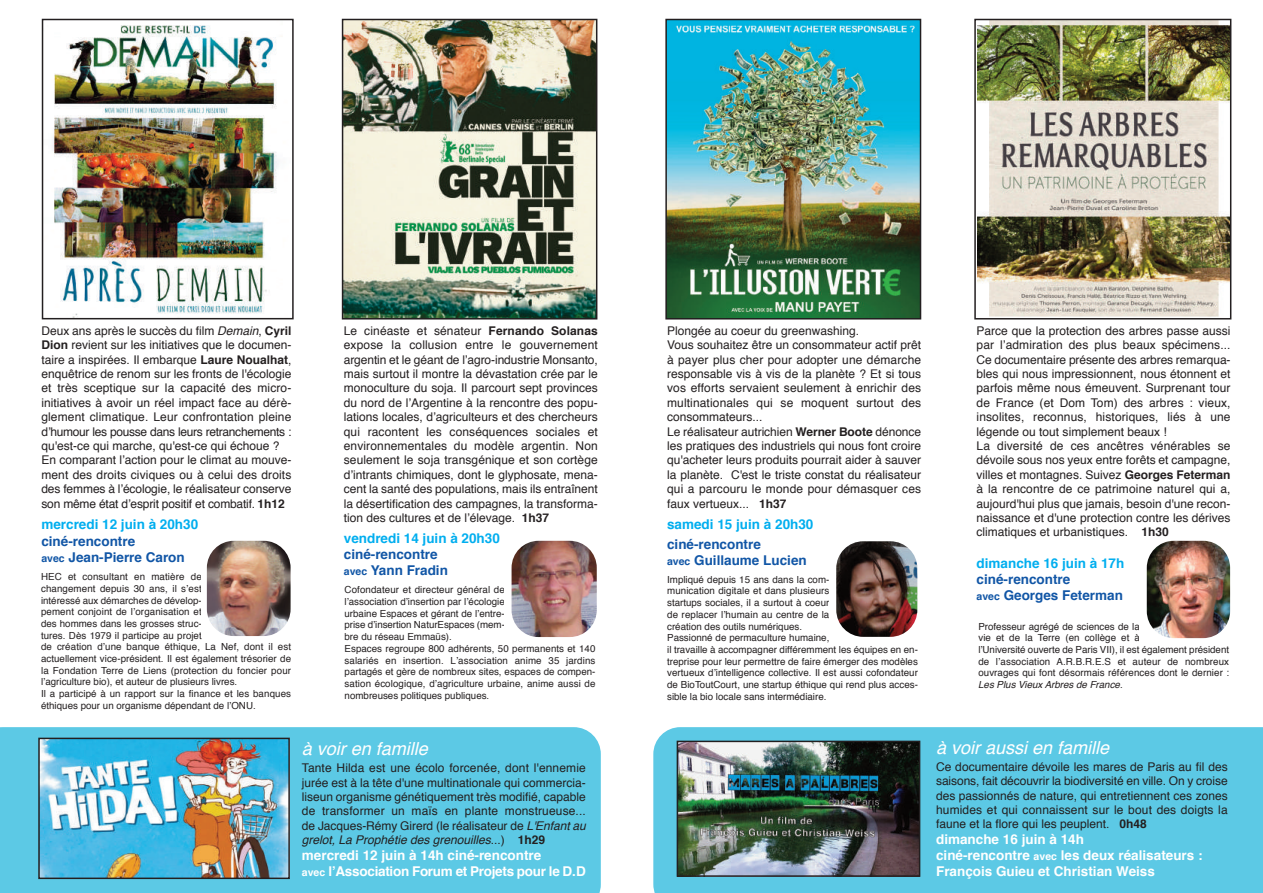
<style>
.page{position:relative;width:1263px;height:893px;background:#fff}
.page>*{position:absolute;margin:0;border:0;box-sizing:border-box;transform-origin:0 0}
.t1{font:italic 18px "Helvetica";color:#fff}
.t2{font:700 13.5px/16.2px "Helvetica";color:#1156a6}
.t3{font:700 13.5px/16.2px "Helvetica";color:#fff}
.t4{font:700 13.5px "Helvetica";color:#00aeef}
.t5{font:700 13.5px/16.2px "Helvetica";letter-spacing:-.02em;color:#fff}
.t6{font:12px/14.4px "Helvetica";color:#231f20}
.t7{font:9.75px/11.7px "Helvetica";color:#231f20}
.s1{font-style:italic}
.s2{font-weight:700}
.s3{font-size:10.5px}
</style>
<div class="page">
<div style="left:0;top:727px;width:601px;height:166px;background:#5cc9e5"></div>
<div style="left:653px;top:727px;width:610px;height:166px;background:#5cc9e5"></div>
<img style="left:52px;top:25px;width:230px;height:291px">
<div style="left:42px;top:19px;width:252px;height:300px;border:2px solid #231f20"></div>
<img style="left:345px;top:22px;width:249px;height:295px">
<div style="left:342px;top:19px;width:255px;height:301px;border:2px solid #231f20"></div>
<img style="left:668px;top:22px;width:250px;height:295px">
<div style="left:665px;top:19px;width:256px;height:301px;border:2px solid #231f20"></div>
<img style="left:680px;top:744px;width:237px;height:130px">
<div style="left:677px;top:741px;width:243px;height:136px;border:2px solid #231f20"></div>
<img style="left:41px;top:741px;width:246px;height:135px">
<div style="left:38px;top:738px;width:252px;height:141px;border:2px solid #231f20"></div>
<img style="left:977px;top:22px;width:251px;height:295px">
<div style="left:974px;top:19px;width:257px;height:301px;border:2px solid #231f20"></div>
<img style="left:207px;top:541px;width:84px;height:95px;border-radius:27px">
<img style="left:836px;top:541px;width:81px;height:96px;border-radius:27px">
<img style="left:1147px;top:541px;width:83px;height:97px;border-radius:27px">
<img style="left:512px;top:541px;width:85px;height:96px;border-radius:27px">
<p class="t6" style="left:41px;top:324px;width:252px">Deux ans après le succès du film <span class="s1">Demain</span>, <span class="s2">Cyril Dion</span> revient sur les initiatives que le documen&shy;taire a inspirées. Il embarque <span class="s2">Laure Noualhat</span>, enquêtrice de renom sur les fronts de l'écologie et très sceptique sur la capacité des micro&shy;initiatives à avoir un réel impact face au dérè&shy;glement climatique. Leur confrontation pleine d’humour les pousse dans leurs retranchements : qu'est-ce qui marche, qu'est-ce qui échoue ?<br>En comparant l’action pour le climat au mouve&shy;ment des droits civiques ou à celui des droits des femmes à l’écologie, le réalisateur conserve son même état d’esprit positif et combatif. <span class="s2">1h12</span></p>
<p class="t4" style="left:41px;top:519px;width:158px">mercredi 12 juin à 20h30</p>
<p class="t2" style="left:41px;top:534px;width:145px">ciné-rencontre<br><span class="s3">avec</span> Jean-Pierre Caron</p>
<p class="t7" style="left:41px;top:572px;width:252px">HEC et consultant en matière de<br>changement depuis 30 ans, il s’est<br>intéressé aux démarches de dévelop-<br>pement conjoint de l’organisation et<br>des hommes dans les grosses struc-<br>tures. Dès 1979 il participe au projet<br>de création d’une banque éthique, La Nef, dont il est actuellement vice-président. Il est également trésorier de la Fondation Terre de Liens (protection du foncier pour l’agriculture bio), et auteur de plusieurs livres.<br>Il a participé à un rapport sur la finance et les banques éthiques pour un organisme dépendant de l’ONU.</p>
<p class="t6" style="left:344px;top:324px;width:256px;text-align:justify">Le cinéaste et sénateur <span class="s2">Fernando Solanas </span>expose la collusion entre le gouvernement argentin et le géant de l’agro-industrie Monsanto, mais surtout il montre la dévastation crée par le monoculture du soja. Il parcourt sept provinces du nord de l’Argentine à la rencontre des popu&shy;lations locales, d’agriculteurs et des chercheurs qui racontent les conséquences sociales et environnementales du modèle argentin. Non seulement le soja transgénique et son cortège d’intrants chimiques, dont le glyphosate, mena&shy;cent la santé des populations, mais ils entraînent la désertification des campagnes, la transforma&shy;tion des cultures et de l’élevage. <span class="s2">1h37</span></p>
<p class="t4" style="left:344px;top:533px;width:158px">vendredi 14 juin à 20h30</p>
<p class="t2" style="left:344px;top:547px;width:106px">ciné-rencontre <span class="s3">avec</span> Yann Fradin</p>
<p class="t6" style="left:667px;top:324px;width:256px">Plongée au coeur du greenwashing.<br>Vous souhaitez être un consommateur actif prêt à payer plus cher pour adopter une démarche responsable vis à vis de la planète ? Et si tous vos efforts servaient seulement à enrichir des multinationales qui se moquent surtout des consommateurs...<br>Le réalisateur autrichien <span class="s2">Werner Boote</span> dénonce les pratiques des industriels qui nous font croire qu'acheter leurs produits pourrait aider à sauver la planète. C'est le triste constat du réalisateur qui a parcouru le monde pour démasquer ces faux vertueux... <span class="s2">1h37</span></p>
<p class="t4" style="left:667px;top:519px;width:148px">samedi 15 juin à 20h30</p>
<p class="t2" style="left:667px;top:537px;width:141px">ciné-rencontre<br><span class="s3">avec</span> Guillaume Lucien</p>
<p class="t7" style="left:345px;top:585px;width:252px">Cofondateur et directeur général de<br>l’association d’insertion par l’écologie<br>urbaine Espaces et gérant de l’entre-<br>prise d’insertion NaturEspaces (mem-<br>bre du réseau Emmaüs).<br>Espaces regroupe 800 adhérents, 50 permanents et 140 salariés en insertion. L’association anime 35 jardins partagés et gère de nombreux sites, espaces de compen&shy;sation écologique, d’agriculture urbaine, anime aussi de nombreuses politiques publiques.</p>
<p class="t7" style="left:667px;top:574px;width:252px">Impliqué depuis 15 ans dans la com-<br>munication digitale et dans plusieurs<br>startups sociales, il a surtout à coeur<br>de replacer l’humain au centre de la<br>création des outils numériques.<br>Passionné de permaculture humaine,<br>il travaille à accompagner différemment les équipes en en&shy;treprise pour leur permettre de faire émerger des modèles vertueux d’intelligence collective. Il est aussi cofondateur de BioToutCourt, une startup éthique qui rend plus acces&shy;sible la bio locale sans intermédiaire.</p>
<h1 class="t1" style="left:302px;top:741px;width:131px">à voir en famille</h1>
<p class="t6" style="left:302px;top:762px;width:288px">Tante Hilda est une écolo forcenée, dont l'ennemie jurée est à la tête d'une multinationale qui commercia&shy;liseun organisme génétiquement très modifié, capable de transformer un maïs en plante monstrueuse... de Jacques-Rémy Girerd (le réalisateur de <span class="s1">L'Enfantau grelot, La Prophétie des grenouilles</span>. . . ) <span class="s2">1 h 2 9</span></p>
<p class="t5" style="left:302px;top:848px;width:285px">mercredi 12 juin à 14h ciné-rencontre<br><span class="s3">avec</span> l’Association Forum et Projets pour le D.D</p>
<p class="t6" style="left:976px;top:324px;width:256px">Parce que la protection des arbres passe aussi par l’admiration des plus beaux spécimens...<br>Ce documentaire présente des arbres remarqua&shy;bles qui nous impressionnent, nous étonnent et parfois même nous émeuvent. Surprenant tour de France (et Dom Tom) des arbres : vieux, insolites, reconnus, historiques, liés à une légende ou tout simplement beaux !<br>La diversité de ces ancêtres vénérables se dévoile sous nos yeux entre forêts et campagne, villes et montagnes. Suivez <span class="s2">Georges Feterman </span>à la rencontre de ce patrimoine naturel qui a, aujourd'hui plus que jamais, besoin d'une recon&shy;naissance et d'une protection contre les dérives climatiques et urbanistiques. <span class="s2">1h30</span></p>
<p class="t4" style="left:976px;top:557px;width:149px">dimanche 16 juin à 17h</p>
<p class="t2" style="left:976px;top:572px;width:148px">ciné-rencontre<br><span class="s3">avec</span> Georges Feterman</p>
<p class="t7" style="left:978px;top:621px;width:252px">Professeur agrégé de sciences de la<br>vie et de la Terre (en collège et à<br>l’Université ouverte de Paris VII), il est également président de l’association A.R.B.R.E.S et auteur de nombreux ouvrages qui font désormais références dont le dernier :<br><span class="s1">Les Plus Vieux Arbres de France</span>.</p>
<h1 class="t1" style="left:936px;top:740px;width:178px">à voir aussi en famille</h1>
<p class="t6" style="left:936px;top:760px;width:293px;text-align:justify">Ce documentaire dévoile les mares de Paris au fil des saisons, fait découvrir la biodiversité en ville. On y croise des passionnés de nature, qui entretiennent ces zones humides et qui connaissent sur le bout des doigts la faune et la flore qui les peuplent. <span class="s2">0h48</span></p>
<p class="t3" style="left:936px;top:832px;width:268px">dimanche 16 juin à 14h<br>ciné-rencontre <span class="s3">avec</span> les deux réalisateurs :<br>François Guieu et Christian Weiss</p>
</div>
